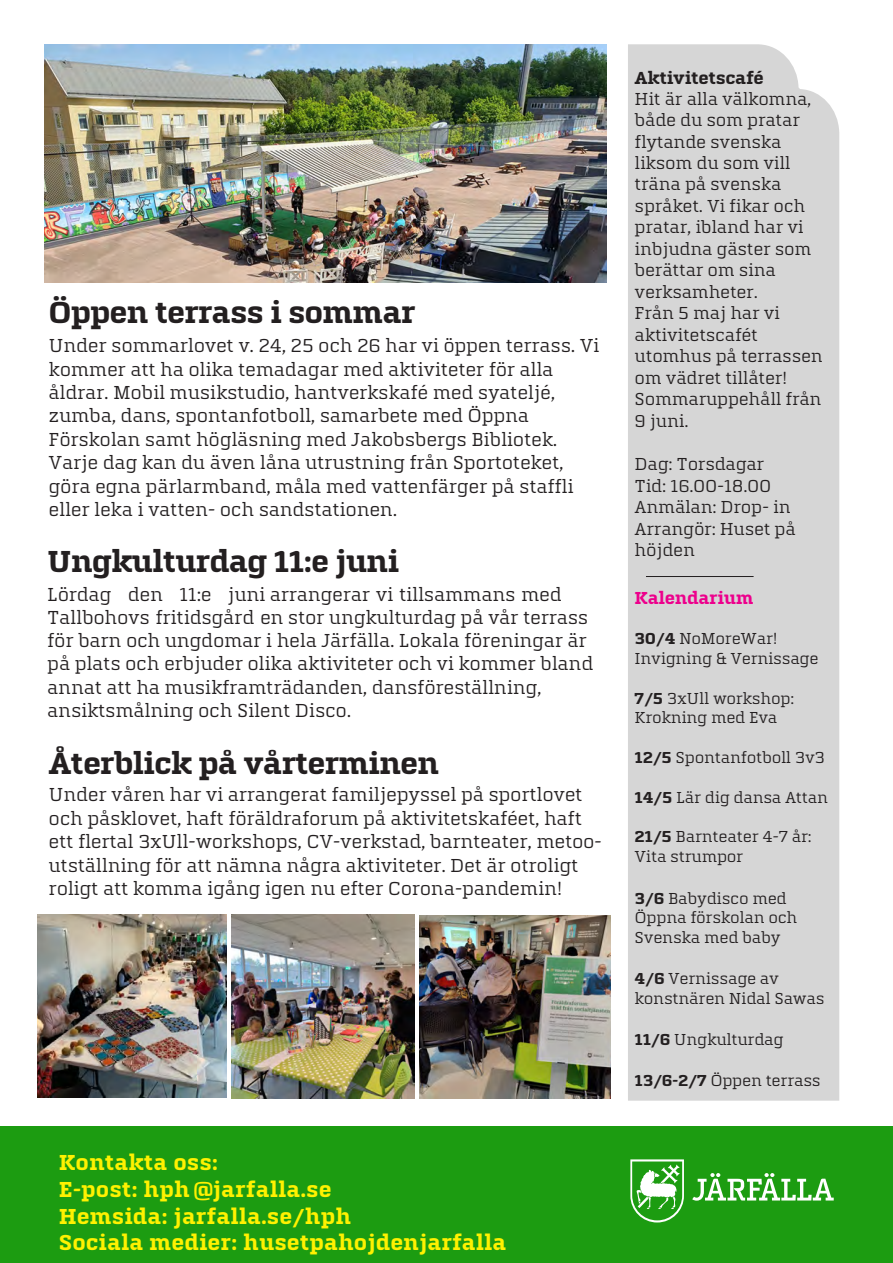
<style>
.page{position:relative;width:893px;height:1263px;background:#fff}
.page>*{position:absolute;margin:0;border:0;box-sizing:border-box;transform-origin:0 0}
.t1{font:700 31.5px "Quitador For Jarfalla";letter-spacing:-.035em;color:#231f20}
.t2{font:700 22.5px/26.8px "Quitador For Jarfalla";color:#fff101}
.t3{font:19.5px/23.4px "Quitador For Jarfalla";letter-spacing:-.02em;color:#231f20}
.t4{font:18px/21.5px "Quitador For Jarfalla";letter-spacing:-.02em;color:#231f20}
.t5{font:700 18px "Quitador For Jarfalla";letter-spacing:-.02em;color:#231f20}
.t6{font:700 18px "Quitador For Jarfalla";letter-spacing:-.02em;color:#ed008c}
.t7{font:16.5px/19.8px "Quitador For Jarfalla";letter-spacing:-.02em;color:#231f20}
.s1{font-weight:700}
</style>
<div class="page">
<div style="left:0;top:1127px;width:893px;height:136px;background:#1c9c11"></div>
<svg style="left:692px;top:1173px;width:142px;height:28px"></svg>
<svg style="left:630px;top:1159px;width:54px;height:63px"></svg>
<div style="left:628px;top:44px;width:211px;height:1057px;background:#d6d6d6"></div>
<hr style="left:646px;top:576px;width:108px;height:1px;background:#231f20">
<img style="left:231px;top:915px;width:184px;height:183px">
<img style="left:419px;top:915px;width:192px;height:183px">
<img style="left:45px;top:45px;width:562px;height:238px">
<img style="left:37px;top:915px;width:189px;height:182px">
<h1 class="t1" style="left:49px;top:296px;width:368px">Öppen terrass i sommar</h1>
<p class="t3" style="left:49px;top:334px;width:552px">Under sommarlovet v. 24, 25 och 26 har vi öppen terrass. Vi kommer att ha olika temadagar med aktiviteter för alla åldrar. Mobil musikstudio, hantverkskafé med syateljé, zumba, dans, spontanfotboll, samarbete med Öppna Förskolan samt högläsning med Jakobsbergs Bibliotek.<br>Varje dag kan du även låna utrustning från Sportoteket, göra egna pärlarmband, måla med vattenfärger på staffli eller leka i vatten- och sandstationen.</p>
<h1 class="t1" style="left:47px;top:544px;width:354px">Ungkulturdag 11:e juni</h1>
<p class="t3" style="left:47px;top:582px;width:548px">Lördag den 11:e juni arrangerar vi tillsammans med Tallbohovs fritidsgård en stor ungkulturdag på vår terrass för barn och ungdomar i hela Järfälla. Lokala föreningar är på plats och erbjuder olika aktiviteter och vi kommer bland annat att ha musikframträdanden, dansföreställning, ansiktsmålning och Silent Disco.</p>
<h1 class="t1" style="left:49px;top:746px;width:392px">Återblick på vårterminen</h1>
<p class="t3" style="left:49px;top:783px;width:555px">Under våren har vi arrangerat familjepyssel på sportlovet och påsklovet, haft föräldraforum på aktivitetskaféet, haft ett flertal 3xUll-workshops, CV-verkstad, barnteater, metoo&shy;utställning för att nämna några aktiviteter. Det är otroligt roligt att komma igång igen nu efter Corona-pandemin!</p>
<p class="t2" style="left:59px;top:1149px;width:449px">Kontakta oss:<br>E-post: hph@jarfalla.se<br>Hemsida: jarfalla.se/hph<br>Sociala medier: husetpahojdenjarfalla</p>
<p class="t5" style="left:635px;top:68px;width:131px">Aktivitetscafé</p>
<p class="t4" style="left:635px;top:88px;width:190px">Hit är alla välkomna, både du som pratar flytande svenska liksom du som vill träna på svenska språket. Vi fikar och pratar, ibland har vi inbjudna gäster som berättar om sina verksamheter.<br>Från 5 maj har vi aktivitetscafét utomhus på terrassen om vädret tillåter!<br>Sommaruppehåll från<br>9 juni.</p>
<p class="t4" style="left:635px;top:453px;width:163px">Dag: Torsdagar<br>Tid: 16.00-18.00<br>Anmälan: Drop- in<br>Arrangör: Huset på höjden</p>
<p class="t6" style="left:635px;top:588px;width:121px">Kalendarium</p>
<p class="t7" style="left:635px;top:629px;width:186px"><span class="s1">30/4</span> NoMoreWar!<br>Invigning &amp; Vernissage</p>
<p class="t7" style="left:635px;top:688px;width:161px"><span class="s1">7/5</span> 3xUll workshop:<br>Krokning med Eva</p>
<p class="t7" style="left:635px;top:748px;width:192px"><span class="s1">12/5</span> Spontanfotboll 3v3</p>
<p class="t7" style="left:635px;top:787px;width:195px"><span class="s1">14/5</span> Lär dig dansa Attan</p>
<p class="t7" style="left:635px;top:827px;width:179px"><span class="s1">21/5</span> Barnteater 4-7 år:<br>Vita strumpor</p>
<p class="t7" style="left:635px;top:888px;width:164px"><span class="s1">3/6</span> Babydisco med<br>Öppna förskolan och<br>Svenska med baby</p>
<p class="t7" style="left:635px;top:969px;width:191px"><span class="s1">4/6</span> Vernissage av konstnären Nidal Sawas</p>
<p class="t7" style="left:635px;top:1029px;width:151px"><span class="s1">11/6</span> Ungkulturdag</p>
<p class="t7" style="left:635px;top:1071px;width:188px"><span class="s1">13/6-2/7</span> Öppen terrass</p>
</div>
